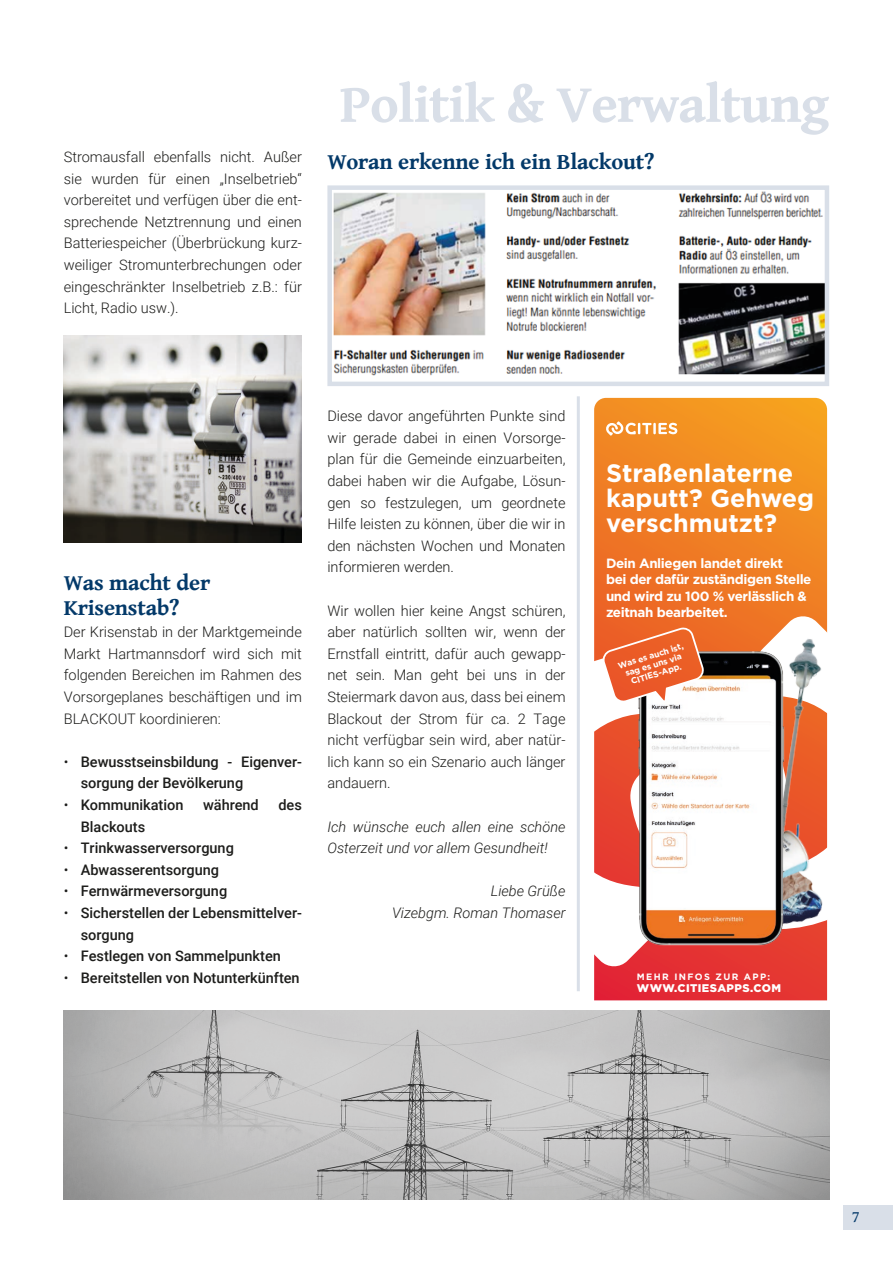
<style>
.page{position:relative;width:893px;height:1263px;background:#fff}
.page>*{position:absolute;margin:0;border:0;box-sizing:border-box;transform-origin:0 0}
.t1{font:700 54px "Gentium Book Basic";letter-spacing:-.02em;color:#d9dfe8}
.t2{font:700 25.2px/25.2px "Gotham";color:#fff}
.t3{font:700 22.5px/25.5px "Gentium Book Basic";letter-spacing:-.01em;color:#033969}
.t4{font:16.5px "Gentium Book Basic";color:#033969}
.t5{font:300 14.55px/21.6px "Roboto";color:#1d1d1b;text-align:justify}
.t6{font:500 14.55px/21.6px "Roboto";color:#1d1d1b}
.t7{font:italic 300 14.55px/21.6px "Roboto";color:#1d1d1b}
.t8{font:700 13.35px/16px "Gotham";letter-spacing:-.03em;color:#fff}
.t9{font:900 11.1px "Gotham";letter-spacing:.04em;color:#fff}
.t10{font:700 9.15px "Gotham";letter-spacing:.15em;color:#fff}
.t11{font:700 8.55px/9.4px "Gotham";color:#fff;text-align:center}
.s1{font-weight:300}
</style>
<div class="page">
<div style="left:843px;top:1205px;width:50px;height:24px;background:#d9dfe8"></div>
<img style="left:333px;top:191px;width:491px;height:185px">
<div style="left:327px;top:185px;width:502px;height:201px;border:4px solid #d9dfe8"></div>
<img style="left:64px;top:1011px;width:765px;height:188px">
<img style="left:64px;top:336px;width:238px;height:206px">
<hr style="left:577px;top:396px;width:3px;height:595px;background:#d9dfe8">
<svg style="left:594px;top:398px;width:233px;height:602px;background:#ee7825"></svg>
<svg style="left:605px;top:421px;width:72px;height:15px"></svg>
<svg style="left:594px;top:637px;width:193px;height:331px"></svg>
<svg style="left:629px;top:614px;width:199px;height:331px;background:#ed7445"></svg>
<img style="left:786px;top:928px;width:42px;height:11px">
<img style="left:737px;top:616px;width:91px;height:312px">
<img style="left:635px;top:648px;width:151px;height:299px">
<svg style="left:602px;top:627px;width:102px;height:77px"></svg>
<svg style="left:591px;top:1015px;width:4px;height:7px"></svg>
<svg style="left:826px;top:1015px;width:4px;height:7px"></svg>
<p class="t5" style="left:64px;top:145px;width:240px">Stromausfall ebenfalls nicht. Außer sie wurden für einen „Inselbetrieb“ vorbereitet und verfügen über die ent&shy;sprechende Netztrennung und einen Batteriespeicher (Überbrückung kurz&shy;weiliger Stromunterbrechungen oder eingeschränkter Inselbetrieb z.B.: für Licht, Radio usw.).</p>
<h1 class="t1" style="left:340px;top:63px;width:491px">Politik &amp; Verwaltung</h1>
<h3 class="t3" style="left:327px;top:148px;width:328px">Woran erkenne ich ein Blackout?</h3>
<h3 class="t3" style="left:64px;top:569px;width:148px">Was macht der<br>Krisenstab?</h3>
<p class="t5" style="left:64px;top:621px;width:240px">Der Krisenstab in der Marktgemeinde Markt Hartmannsdorf wird sich mit folgenden Bereichen im Rahmen des Vorsorgeplanes beschäftigen und im BLACKOUT koordinieren:</p>
<p class="t6" style="left:81px;top:750px;width:223px;text-indent:-17px"><span class="s1">•</span> Bewusstseinsbildung - Eigenver&shy;sorgung der Bevölkerung</p>
<p class="t6" style="left:64px;top:793px;width:121px"><span class="s1">•</span> Kommunikation</p>
<p class="t6" style="left:203px;top:793px;width:57px">während</p>
<p class="t6" style="left:278px;top:793px;width:25px">des</p>
<p class="t6" style="left:81px;top:815px;width:66px">Blackouts</p>
<p class="t6" style="left:64px;top:837px;width:172px"><span class="s1">•</span> Trinkwasserversorgung</p>
<p class="t6" style="left:64px;top:858px;width:157px"><span class="s1">•</span> Abwasserentsorgung</p>
<p class="t6" style="left:64px;top:880px;width:165px"><span class="s1">•</span> Fernwärmeversorgung</p>
<p class="t6" style="left:81px;top:901px;width:223px;text-indent:-17px"><span class="s1">•</span> Sicherstellen der Lebensmittelver&shy;sorgung</p>
<p class="t6" style="left:64px;top:945px;width:219px"><span class="s1">•</span> Festlegen von Sammelpunkten</p>
<p class="t6" style="left:64px;top:966px;width:237px"><span class="s1">•</span> Bereitstellen von Notunterkünften</p>
<p class="t5" style="left:327px;top:405px;width:240px">Diese davor angeführten Punkte sind wir gerade dabei in einen Vorsorge&shy;plan für die Gemeinde einzuarbeiten, dabei haben wir die Aufgabe, Lösun&shy;gen so festzulegen, um geordnete Hilfe leisten zu können, über die wir in den nächsten Wochen und Monaten informieren werden.</p>
<p class="t5" style="left:327px;top:599px;width:240px">Wir wollen hier keine Angst schüren, aber natürlich sollten wir, wenn der Ernstfall eintritt, dafür auch gewapp&shy;net sein. Man geht bei uns in der Steiermark davon aus, dass bei einem Blackout der Strom für ca. 2 Tage nicht verfügbar sein wird, aber natür&shy;lich kann so ein Szenario auch länger andauern.</p>
<p class="t7" style="left:327px;top:815px;width:240px">Ich wünsche euch allen eine schöne<br>Osterzeit und vor allem Gesundheit!</p>
<p class="t7" style="left:392px;top:880px;width:175px;text-align:right">Liebe Grüße<br>Vizebgm. Roman Thomaser</p>
<h2 class="t2" style="left:606px;top:460px;width:210px">Straßenlaterne kaputt? Gehweg verschmutzt?</h2>
<p class="t8" style="left:606px;top:555px;width:207px">Dein Anliegen landet direkt<br>bei der dafür zuständigen Stelle und wird zu 100 % verlässlich &amp; zeitnah bearbeitet.</p>
<p class="t11" style="left:617px;top:661px;width:70px;rotate:-17deg">Was es auch ist, sag es uns via<br>CITIES-App.</p>
<p class="t10" style="left:637px;top:971px;width:135px">MEHR INFOS ZUR APP:</p>
<p class="t9" style="left:637px;top:980px;width:146px">WWW.CITIESAPPS.COM</p>
<p class="t4" style="left:852px;top:1205px;width:9px">7</p>
</div>
